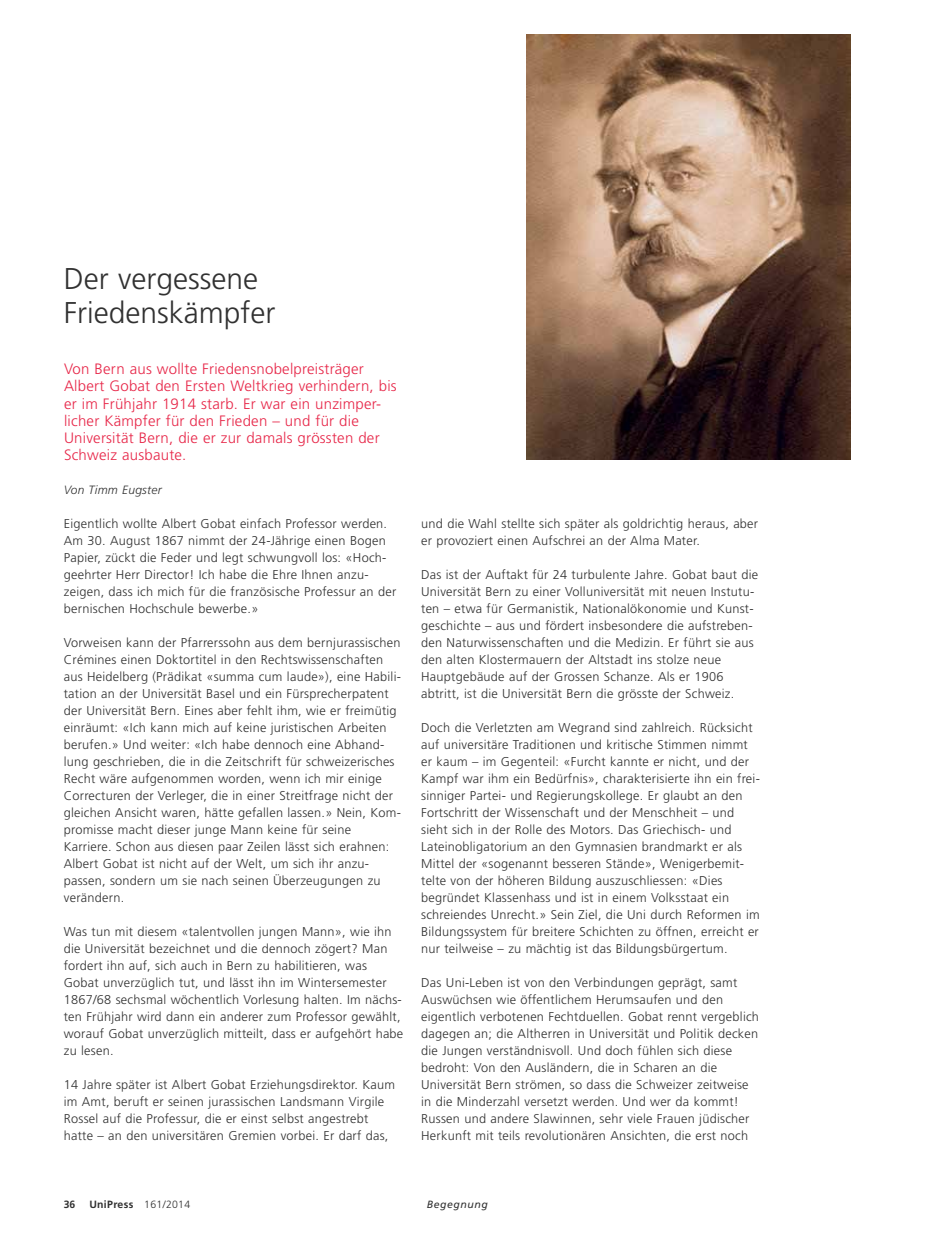
<style>
.page{position:relative;width:936px;height:1234px;background:#fff}
.page>*{position:absolute;margin:0;border:0;box-sizing:border-box;transform-origin:0 0}
.t1{font:300 30px/34px "Frutiger";color:#313131}
.t2{font:300 15px/17px "Frutiger";letter-spacing:.015em;color:#e72648}
.t3{font:300 12.75px/17px "Frutiger";letter-spacing:.02em;color:#313131}
.t4{font:italic 300 12px "Frutiger";letter-spacing:.02em;color:#313131}
.t5{font:700 10.5px "Frutiger";letter-spacing:.03em;color:#313131}
.t6{font:italic 10.5px "Frutiger";letter-spacing:.05em;color:#313131}
.s1{font-weight:300}
</style>
<div class="page">
<img style="left:526px;top:34px;width:324px;height:425px">
<h1 class="t1" style="left:64px;top:262px;width:213px">Der vergessene<br>Friedenskämpfer</h1>
<p class="t2" style="left:64px;top:360px;width:334px">Von Bern aus wollte Friedensnobelpreisträger Albert Gobat den Ersten Weltkrieg verhindern, bis er im Frühjahr 1914 starb. Er war ein unzimper&shy;licher Kämpfer für den Frieden – und für die Universität Bern, die er zur damals grössten der Schweiz ausbaute.</p>
<p class="t4" style="left:64px;top:482px;width:99px">Von Timm Eugster</p>
<p class="t3" style="left:64px;top:514px;width:334px">Eigentlich wollte Albert Gobat einfach Professor werden.<br>Am 30. August 1867 nimmt der 24-Jährige einen Bogen Papier, zückt die Feder und legt schwungvoll los: «Hoch&shy;geehrter Herr Director! Ich habe die Ehre Ihnen anzu&shy;zeigen, dass ich mich für die französische Professur an der bernischen Hochschule bewerbe.»</p>
<p class="t3" style="left:64px;top:633px;width:339px">Vorweisen kann der Pfarrerssohn aus dem bernjurassischen Crémines einen Doktortitel in den Rechtswissenschaften aus Heidelberg (Prädikat «summa cum laude»), eine Habili&shy;tation an der Universität Basel und ein Fürsprecherpatent der Universität Bern. Eines aber fehlt ihm, wie er freimütig einräumt: «Ich kann mich auf keine juristischen Arbeiten berufen.» Und weiter: «Ich habe dennoch eine Abhand&shy;lung geschrieben, die in die Zeitschrift für schweizerisches Recht wäre aufgenommen worden, wenn ich mir einige Correcturen der Verleger, die in einer Streitfrage nicht der gleichen Ansicht waren, hätte gefallen lassen.» Nein, Kom&shy;promisse macht dieser junge Mann keine für seine Karriere. Schon aus diesen paar Zeilen lässt sich erahnen:<br>Albert Gobat ist nicht auf der Welt, um sich ihr anzu&shy;passen, sondern um sie nach seinen Überzeugungen zu verändern.</p>
<p class="t3" style="left:64px;top:923px;width:341px">Was tun mit diesem «talentvollen jungen Mann», wie ihn die Universität bezeichnet und die dennoch zögert? Man fordert ihn auf, sich auch in Bern zu habilitieren, was Gobat unverzüglich tut, und lässt ihn im Wintersemester 1867/68 sechsmal wöchentlich Vorlesung halten. Im nächs&shy;ten Frühjahr wird dann ein anderer zum Professor gewählt, worauf Gobat unverzüglich mitteilt, dass er aufgehört habe zu lesen.</p>
<p class="t3" style="left:64px;top:1076px;width:333px">14 Jahre später ist Albert Gobat Erziehungsdirektor. Kaum im Amt, beruft er seinen jurassischen Landsmann Virgile Rossel auf die Professur, die er einst selbst angestrebt hatte – an den universitären Gremien vorbei. Er darf das,</p>
<p class="t3" style="left:421px;top:514px;width:338px">und die Wahl stellte sich später als goldrichtig heraus, aber er provoziert einen Aufschrei an der Alma Mater.</p>
<p class="t3" style="left:421px;top:565px;width:338px">Das ist der Auftakt für 24 turbulente Jahre. Gobat baut die Universität Bern zu einer Volluniversität mit neuen Instutu&shy;ten – etwa für Germanistik, Nationalökonomie und Kunst&shy;geschichte – aus und fördert insbesondere die aufstreben&shy;den Naturwissenschaften und die Medizin. Er führt sie aus den alten Klostermauern der Altstadt ins stolze neue Hauptgebäude auf der Grossen Schanze. Als er 1906 abtritt, ist die Universität Bern die grösste der Schweiz.</p>
<p class="t3" style="left:421px;top:718px;width:340px">Doch die Verletzten am Wegrand sind zahlreich. Rücksicht auf universitäre Traditionen und kritische Stimmen nimmt er kaum – im Gegenteil: «Furcht kannte er nicht, und der Kampf war ihm ein Bedürfnis», charakterisierte ihn ein frei&shy;sinniger Partei- und Regierungskollege. Er glaubt an den Fortschritt der Wissenschaft und der Menschheit – und sieht sich in der Rolle des Motors. Das Griechisch- und Lateinobligatorium an den Gymnasien brandmarkt er als Mittel der «sogenannt besseren Stände», Wenigerbemit&shy;telte von der höheren Bildung auszuschliessen: «Dies begründet Klassenhass und ist in einem Volksstaat ein schreiendes Unrecht.» Sein Ziel, die Uni durch Reformen im Bildungssystem für breitere Schichten zu öffnen, erreicht er nur teilweise – zu mächtig ist das Bildungsbürgertum.</p>
<p class="t3" style="left:421px;top:974px;width:339px">Das Uni-Leben ist von den Verbindungen geprägt, samt Auswüchsen wie öffentlichem Herumsaufen und den eigentlich verbotenen Fechtduellen. Gobat rennt vergeblich dagegen an; die Altherren in Universität und Politik decken die Jungen verständnisvoll. Und doch fühlen sich diese bedroht: Von den Ausländern, die in Scharen an die Universität Bern strömen, so dass die Schweizer zeitweise in die Minderzahl versetzt werden. Und wer da kommt!<br>Russen und andere Slawinnen, sehr viele Frauen jüdischer Herkunft mit teils revolutionären Ansichten, die erst noch</p>
<p class="t5" style="left:64px;top:1198px;width:13px">36</p>
<p class="t5" style="left:89px;top:1198px;width:102px">UniPress <span class="s1">161/2014</span></p>
<p class="t6" style="left:427px;top:1198px;width:62px">Begegnung</p>
</div>
